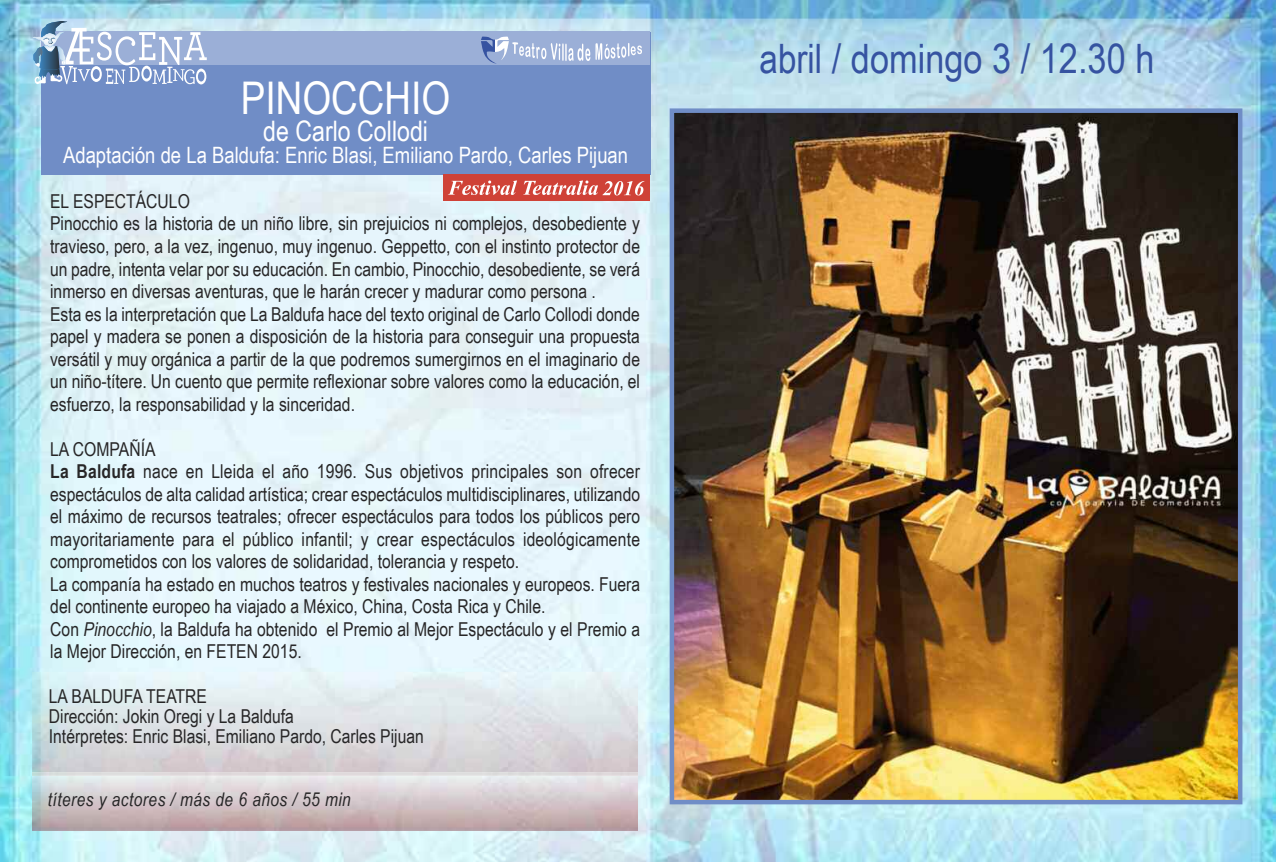
<style>
.page{position:relative;width:1276px;height:862px;background:#fff}
.page>*{position:absolute;margin:0;border:0;box-sizing:border-box;transform-origin:0 0}
.t1{font:45px "Arial Narrow";color:#fff}
.t2{font:40.5px "Arial Narrow";color:#3653a1}
.t3{font:28.35px "Arial Narrow";color:#fff}
.t4{font:22.5px "Arial Narrow";color:#fff}
.t5{font:19.12px/22.5px "Arial Narrow";color:#272627}
.t6{font:italic 18.9px "Arial Narrow";letter-spacing:.025em;color:#272627}
.s1{font-weight:700}
.s2{font-style:italic}
</style>
<div class="page">
<img style="left:0;top:0;width:1276px;height:861px">
<img style="left:674px;top:113px;width:563px;height:685px">
<div style="left:669px;top:108px;width:573px;height:695px;border:4px solid #708dc6"></div>
<div style="left:41px;top:32px;width:609px;height:142px;background:#708dc6"></div>
<img style="left:32px;top:671px;width:606px;height:158px">
<hr style="left:32px;top:772px;width:606px;height:3px;background:#dfdcdc">
<div style="left:41px;top:32px;width:608px;height:33px;background:#9bafd7"></div>
<svg style="left:481px;top:36px;width:161px;height:28px"></svg>
<svg style="left:32px;top:21px;width:175px;height:63px"></svg>
<div style="left:443px;top:174px;width:206px;height:27px;background:#cf4237"></div>
<svg style="left:448px;top:180px;width:196px;height:15px"></svg>
<h1 class="t1" style="left:241px;top:72px;width:211px">PINOCCHIO</h1>
<h3 class="t3" style="left:263px;top:114px;width:166px">de Carlo Collodi</h3>
<p class="t4" style="left:63px;top:142px;width:566px">Adaptación de La Baldufa: Enric Blasi, Emiliano Pardo, Carles Pijuan</p>
<p class="t5" style="left:50px;top:190px;width:591px">EL ESPECTÁCULO<br>Pinocchio es la historia de un niño libre, sin prejuicios ni complejos, desobediente y travieso, pero, a la vez, ingenuo, muy ingenuo. Geppetto, con el instinto protector de un padre, intenta velar por su educación. En cambio, Pinocchio, desobediente, se verá inmerso en diversas aventuras, que le harán crecer y madurar como persona .<br>Esta es la interpretación que La Baldufa hace del texto original de Carlo Collodi donde papel y madera se ponen a disposición de la historia para conseguir una propuesta versátil y muy orgánica a partir de la que podremos sumergirnos en el imaginario de un niño-títere. Un cuento que permite reflexionar sobre valores como la educación, el esfuerzo, la responsabilidad y la sinceridad.</p>
<p class="t5" style="left:50px;top:437px;width:591px">LA COMPAÑÍA<br><span class="s1">La Baldufa</span> nace en Lleida el año 1996. Sus objetivos principales son ofrecer espectáculos de alta calidad artística; crear espectáculos multidisciplinares, utilizando el máximo de recursos teatrales; ofrecer espectáculos para todos los públicos pero mayoritariamente para el público infantil; y crear espectáculos ideológicamente comprometidos con los valores de solidaridad, tolerancia y respeto.<br>La companía ha estado en muchos teatros y festivales nacionales y europeos. Fuera del continente europeo ha viajado a México, China, Costa Rica y Chile.<br>Con <span class="s2">Pinocchio</span>, la Baldufa ha obtenido el Premio al Mejor Espectáculo y el Premio a la Mejor Dirección, en FETEN 2015.</p>
<p class="t5" style="left:49px;top:685px;width:376px;line-height:20.2px">LA BALDUFA TEATRE<br>Dirección: Jokin Oregi y La Baldufa<br>Intérpretes: Enric Blasi, Emiliano Pardo, Carles Pijuan</p>
<p class="t6" style="left:48px;top:788px;width:304px">títeres y actores / más de 6 años / 55 min</p>
<h2 class="t2" style="left:759px;top:35px;width:396px">abril / domingo 3 / 12.30 h</h2>
</div>
